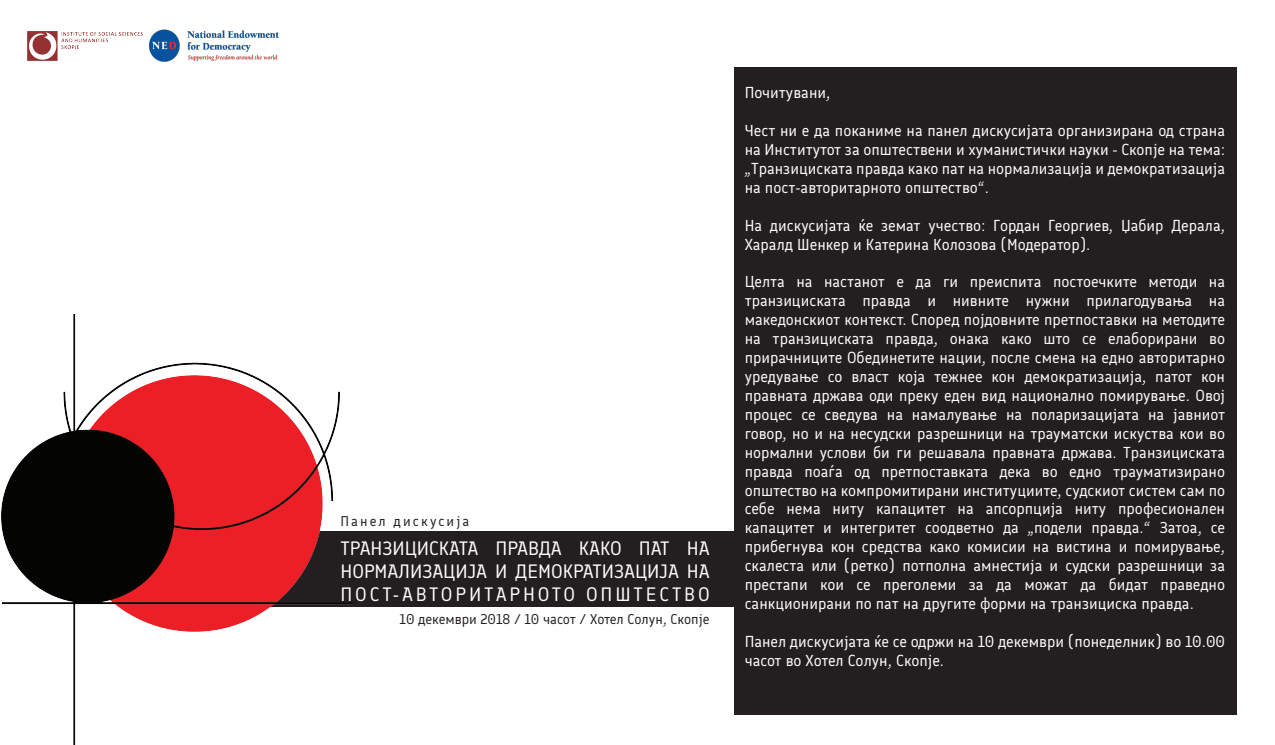
<style>
.page{position:relative;width:1275px;height:745px;background:#fff}
.page>*{position:absolute;margin:0;border:0;box-sizing:border-box;transform-origin:0 0}
.t1{font:19.25px/23.1px "Finlandica";letter-spacing:.12em;color:#fff;text-align:justify}
.t2{font:15.75px/18.9px "Finlandica";color:#fff;text-align:justify}
.t3{font:14px "Finlandica";color:#231f20}
.t4{font:14px "Finlandica";letter-spacing:.15em;color:#231f20}
</style>
<div class="page">
<div style="left:249px;top:531px;width:485px;height:75px;background:#231f20"></div>
<img style="left:2px;top:314px;width:351px;height:430px">
<div style="left:734px;top:68px;width:503px;height:646px;background:#231f20"></div>
<img style="left:149px;top:30px;width:130px;height:32px">
<img style="left:27px;top:32px;width:115px;height:28px">
<p class="t4" style="left:340px;top:512px;width:131px">Панел дискусија</p>
<p class="t1" style="left:340px;top:536px;width:371px">ТРАНЗИЦИСКАТА ПРАВДА КАКО ПАТ НА НОРМАЛИЗАЦИЈА И ДЕМОКРАТИЗАЦИЈА НА ПОСТ-АВТОРИТАРНОТО ОПШТЕСТВО</p>
<p class="t3" style="left:400px;top:610px;width:311px">10 декември 2018 / 10 часот / Хотел Солун, Скопје</p>
<p class="t2" style="left:745px;top:83px;width:87px">Почитувани,</p>
<p class="t2" style="left:745px;top:121px;width:482px">Чест ни е да поканиме на панел дискусијата организирана од страна на Институтот за општествени и хуманистички науки - Скопје на тема: „Транзициската правда како пат на нормализација и демократизација на пост-авторитарното општество“.</p>
<p class="t2" style="left:745px;top:215px;width:482px">На дискусијата ќе земат учество: Гордан Георгиев, Џабир Дерала,<br>Харалд Шенкер и Катерина Колозова (Модератор).</p>
<p class="t2" style="left:745px;top:272px;width:482px">Целта на настанот е да ги преиспита постоечките методи на транзициската правда и нивните нужни прилагодувања на македонскиот контекст. Според појдовните претпоставки на методите на транзициската правда, онака како што се елаборирани во прирачниците Обединетите нации, после смена на едно авторитарно уредување со власт која тежнее кон демократизација, патот кон правната држава оди преку еден вид национално помирување. Овој процес се сведува на намалување на поларизацијата на јавниот говор, но и на несудски разрешници на трауматски искуства кои во нормални услови би ги решавала правната држава. Транзициската правда поаѓа од претпоставката дека во едно трауматизирано општество на компромитирани институциите, судскиот систем сам по себе нема ниту капацитет на апсорпција ниту професионален капацитет и интегритет соодветно да „подели правда.“ Затоа, се прибегнува кон средства како комисии на вистина и помирување, скалеста или (ретко) потполна амнестија и судски разрешници за престапи кои се преголеми за да можат да бидат праведно санкционирани по пат на другите форми на транзициска правда.</p>
<p class="t2" style="left:745px;top:631px;width:482px">Панел дискусијата ќе се одржи на 10 декември (понеделник) во 10.00 часот во Хотел Солун, Скопје.</p>
</div>
